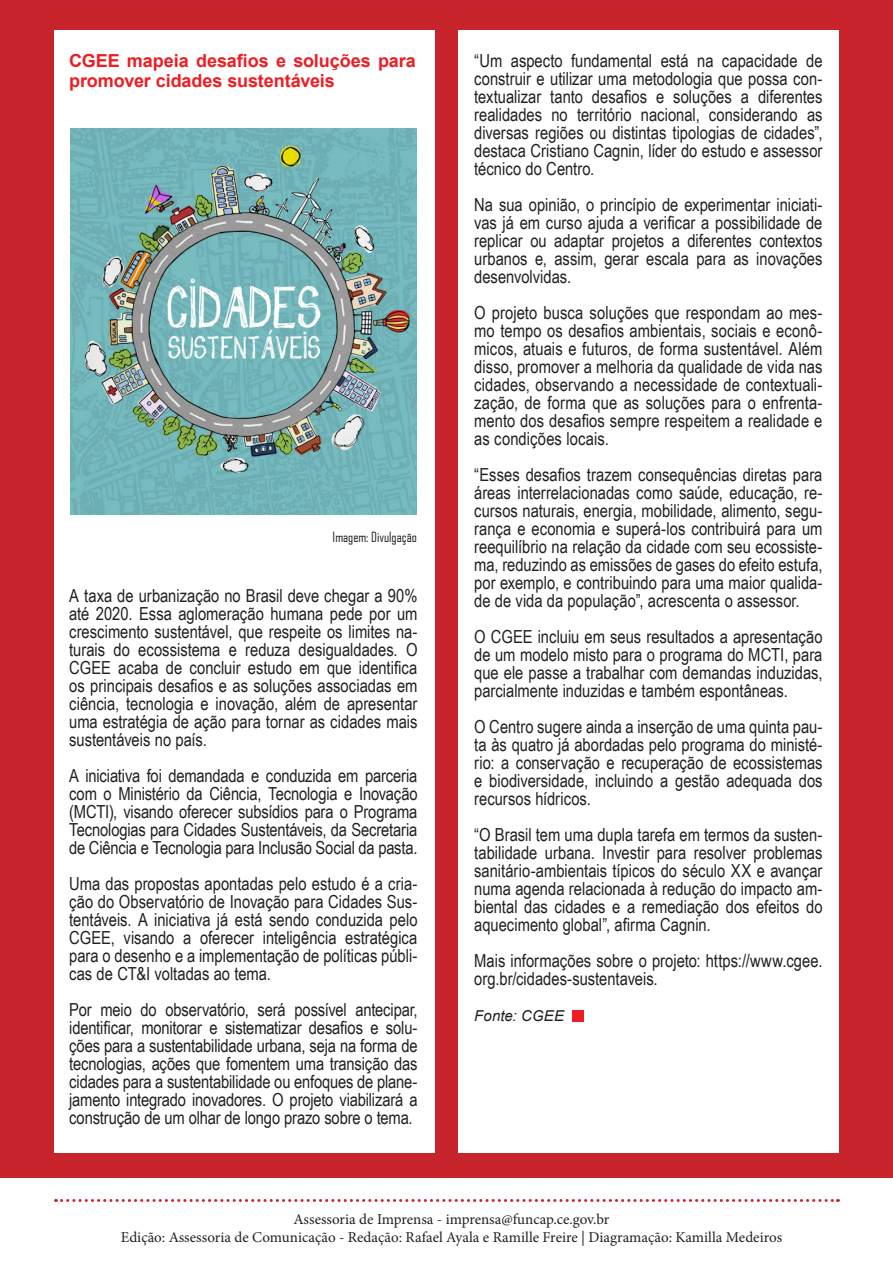
<style>
.page{position:relative;width:893px;height:1263px;background:#fff}
.page>*{position:absolute;margin:0;border:0;box-sizing:border-box;transform-origin:0 0}
.t1{font:18px/18px "Arial Narrow";color:#231f20;text-align:justify}
.t2{font:700 18px/19.5px "Arial";letter-spacing:-.005em;color:#ee1d23}
.t3{font:15px/18px "Minion Pro";color:#231f20;text-align:center}
.t4{font:italic 15px "Arial";letter-spacing:.01em;color:#231f20}
.t5{font:13.5px "Agency FB";color:#231f20}
</style>
<div class="page">
<svg style="left:56px;top:1199px;width:782px;height:3px"></svg>
<div style="left:0;top:0;width:893px;height:1178px;background:#c8242b"></div>
<div style="left:458px;top:30px;width:380px;height:1122px;background:#fff"></div>
<div style="left:54px;top:30px;width:380px;height:1122px;background:#fff"></div>
<img style="left:70px;top:129px;width:347px;height:385px">
<div style="left:573px;top:1010px;width:11px;height:12px;background:#ee1d23"></div>
<p class="t2" style="left:69px;top:52px;width:348px">CGEE mapeia desafios e soluções para promover cidades sustentáveis</p>
<p class="t1" style="left:474px;top:51px;width:350px">“Um aspecto fundamental está na capacidade de construir e utilizar uma metodologia que possa con&shy;textualizar tanto desafios e soluções a diferentes realidades no território nacional, considerando as diversas regiões ou distintas tipologias de cidades”, destaca Cristiano Cagnin, líder do estudo e assessor técnico do Centro.</p>
<p class="t1" style="left:474px;top:195px;width:350px">Na sua opinião, o princípio de experimentar iniciati&shy;vas já em curso ajuda a verificar a possibilidade de replicar ou adaptar projetos a diferentes contextos urbanos e, assim, gerar escala para as inovações desenvolvidas.</p>
<p class="t1" style="left:474px;top:303px;width:350px">O projeto busca soluções que respondam ao mes&shy;mo tempo os desafios ambientais, sociais e econô&shy;micos, atuais e futuros, de forma sustentável. Além disso, promover a melhoria da qualidade de vida nas cidades, observando a necessidade de contextuali&shy;zação, de forma que as soluções para o enfrenta&shy;mento dos desafios sempre respeitem a realidade e as condições locais.</p>
<p class="t1" style="left:474px;top:465px;width:350px">“Esses desafios trazem consequências diretas para áreas interrelacionadas como saúde, educação, re&shy;cursos naturais, energia, mobilidade, alimento, segu&shy;rança e economia e superá-los contribuirá para um reequilíbrio na relação da cidade com seu ecossiste&shy;ma, reduzindo as emissões de gases do efeito estufa, por exemplo, e contribuindo para uma maior qualida&shy;de de vida da população”, acrescenta o assessor.</p>
<p class="t1" style="left:474px;top:627px;width:350px">O CGEE incluiu em seus resultados a apresentação de um modelo misto para o programa do MCTI, para que ele passe a trabalhar com demandas induzidas, parcialmente induzidas e também espontâneas.</p>
<p class="t1" style="left:474px;top:717px;width:350px">O Centro sugere ainda a inserção de uma quinta pau&shy;ta às quatro já abordadas pelo programa do ministé&shy;rio: a conservação e recuperação de ecossistemas e biodiversidade, incluindo a gestão adequada dos recursos hídricos.</p>
<p class="t1" style="left:474px;top:825px;width:350px">“O Brasil tem uma dupla tarefa em termos da susten&shy;tabilidade urbana. Investir para resolver problemas sanitário-ambientais típicos do século XX e avançar numa agenda relacionada à redução do impacto am&shy;biental das cidades e a remediação dos efeitos do aquecimento global”, afirma Cagnin.</p>
<p class="t1" style="left:474px;top:951px;width:350px">Mais informações sobre o projeto: https://www.cgee. org.br/cidades-sustentaveis.</p>
<p class="t4" style="left:474px;top:1006px;width:91px">Fonte: CGEE</p>
<p class="t5" style="left:333px;top:529px;width:86px">Imagem: Divulgação</p>
<p class="t1" style="left:69px;top:586px;width:350px">A taxa de urbanização no Brasil deve chegar a 90% até 2020. Essa aglomeração humana pede por um crescimento sustentável, que respeite os limites na&shy;turais do ecossistema e reduza desigualdades. O CGEE acaba de concluir estudo em que identifica os principais desafios e as soluções associadas em ciência, tecnologia e inovação, além de apresentar uma estratégia de ação para tornar as cidades mais sustentáveis no país.</p>
<p class="t1" style="left:69px;top:766px;width:350px">A iniciativa foi demandada e conduzida em parceria com o Ministério da Ciência, Tecnologia e Inovação (MCTI), visando oferecer subsídios para o Programa Tecnologias para Cidades Sustentáveis, da Secretaria de Ciência e Tecnologia para Inclusão Social da pasta.</p>
<p class="t1" style="left:69px;top:874px;width:350px">Uma das propostas apontadas pelo estudo é a cria&shy;ção do Observatório de Inovação para Cidades Sus&shy;tentáveis. A iniciativa já está sendo conduzida pelo CGEE, visando a oferecer inteligência estratégica para o desenho e a implementação de políticas públi&shy;cas de CT&amp;I voltadas ao tema.</p>
<p class="t1" style="left:69px;top:1000px;width:350px">Por meio do observatório, será possível antecipar, identificar, monitorar e sistematizar desafios e solu&shy;ções para a sustentabilidade urbana, seja na forma de tecnologias, ações que fomentem uma transição das cidades para a sustentabilidade ou enfoques de plane&shy;jamento integrado inovadores. O projeto viabilizará a construção de um olhar de longo prazo sobre o tema.</p>
<p class="t3" style="left:121px;top:1210px;width:663px">Assessoria de Imprensa - imprensa@funcap.ce.gov.br<br>Edição: Assessoria de Comunicação - Redação: Rafael Ayala e Ramille Freire | Diagramação: Kamilla Medeiros</p>
</div>
